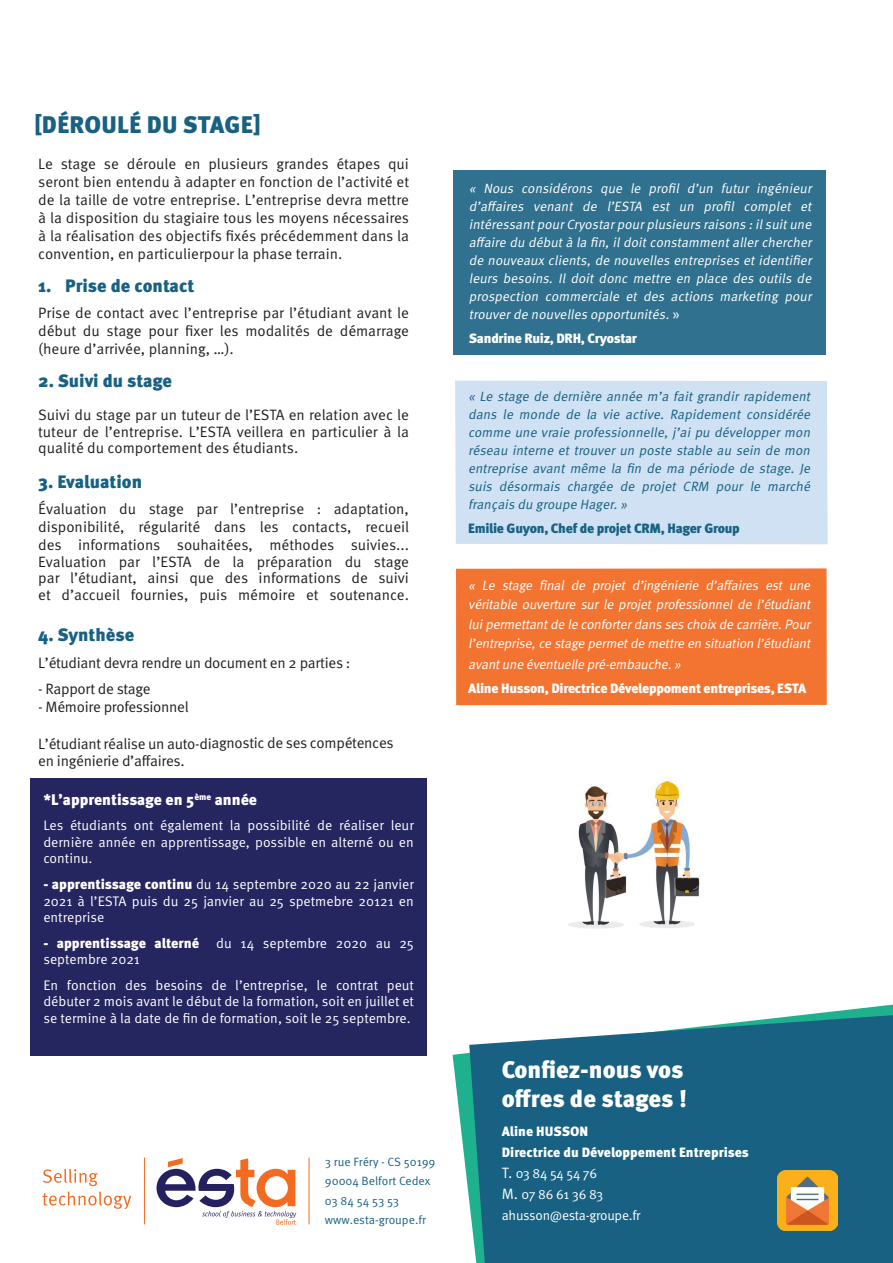
<style>
.page{position:relative;width:893px;height:1263px;background:#fff}
.page>*{position:absolute;margin:0;border:0;box-sizing:border-box;transform-origin:0 0}
.t1{font:900 24px/28.8px "Meta Pro";letter-spacing:-.005em;color:#fff}
.t2{font:900 24px "Meta Pro";letter-spacing:.01em;color:#186182}
.t3{font:900 18px "Meta Pro";color:#186182}
.t4{font:900 15.45px "Meta Pro";color:#fff}
.t5{font:15px/18px "Meta Pro";letter-spacing:-.005em;color:#231f20;text-align:justify}
.t6{font:13.95px/16.6px "Meta Pro";color:#fff;text-align:justify}
.t7{font:italic 13.5px/18px "Meta Pro";color:#fff;text-align:justify}
.t8{font:italic 13.5px/18px "Meta Pro";color:#186182;text-align:justify}
.t9{font:900 13.5px "Meta Pro";letter-spacing:-.02em;color:#fff}
.t10{font:900 13.5px "Meta Pro";color:#fff}
.t11{font:13.5px "Meta Pro";letter-spacing:-.02em;color:#fff}
.t12{font:900 13.5px "Meta Pro";letter-spacing:-.02em;color:#186182}
.t13{font:12px "Meta Pro";color:#186182}
.s1{font-weight:900}
.s2{font-style:normal;font-size:15px}
.s3{font-size:15px}
</style>
<div class="page">
<svg style="left:453px;top:1005px;width:440px;height:194px"></svg>
<svg style="left:43px;top:1169px;width:88px;height:40px"></svg>
<hr style="left:144px;top:1158px;width:1px;height:66px;background:#f36a21">
<hr style="left:309px;top:1158px;width:1px;height:66px;background:#f36a21">
<svg style="left:469px;top:1015px;width:424px;height:248px;background:#256b89"></svg>
<img style="left:778px;top:1170px;width:60px;height:60px">
<svg style="left:157px;top:1158px;width:139px;height:67px"></svg>
<div style="left:455px;top:381px;width:373px;height:163px;background:#cfe1f3"></div>
<div style="left:456px;top:568px;width:371px;height:137px;background:#f37430"></div>
<div style="left:454px;top:170px;width:372px;height:184px;background:#2f718e"></div>
<img style="left:568px;top:777px;width:132px;height:152px">
<div style="left:31px;top:778px;width:396px;height:278px;background:#252560"></div>
<p class="t2" style="left:34px;top:109px;width:228px">[DÉROULÉ DU STAGE]</p>
<p class="t5" style="left:38px;top:155px;width:372px">Le stage se déroule en plusieurs grandes étapes qui seront bien entendu à adapter en fonction de l’activité et de la taille de votre entreprise. L’entreprise devra mettre à la disposition du stagiaire tous les moyens nécessaires à la réalisation des objectifs fixés précédemment dans la convention, en particulierpour la phase terrain.</p>
<p class="t3" style="left:38px;top:274px;width:158px">1. Prise de contact</p>
<p class="t5" style="left:38px;top:304px;width:372px">Prise de contact avec l’entreprise par l’étudiant avant le début du stage pour fixer les modalités de démarrage (heure d’arrivée, planning, …).</p>
<p class="t3" style="left:38px;top:369px;width:135px">2. Suivi du stage</p>
<p class="t5" style="left:38px;top:407px;width:372px;line-height:16.5px">Suivi du stage par un tuteur de l’ESTA en relation avec le tuteur de l’entreprise. L’ESTA veillera en particulier à la qualité du comportement des étudiants.</p>
<p class="t3" style="left:38px;top:470px;width:105px">3. Evaluation</p>
<p class="t5" style="left:38px;top:500px;width:372px">Évaluation du stage par l’entreprise : adaptation, disponibilité, régularité dans les contacts, recueil des informations souhaitées, méthodes suivies...</p>
<p class="t5" style="left:38px;top:554px;width:372px;line-height:16.5px">Evaluation par l’ESTA de la préparation du stage par l’étudiant, ainsi que des informations de suivi et d’accueil fournies, puis mémoire et soutenance.</p>
<p class="t3" style="left:38px;top:624px;width:98px">4. Synthèse</p>
<p class="t5" style="left:38px;top:654px;width:314px">L’étudiant devra rendre un document en 2 parties :</p>
<p class="t5" style="left:38px;top:680px;width:114px">- Rapport de stage</p>
<p class="t5" style="left:38px;top:698px;width:152px">- Mémoire professionnel</p>
<p class="t5" style="left:38px;top:735px;width:357px">L’étudiant réalise un auto-diagnostic de ses compétences en ingénierie d’affaires.</p>
<p class="t4" style="left:43px;top:790px;width:215px">*L’apprentissage en 5<sup>ème</sup> année</p>
<p class="t6" style="left:43px;top:817px;width:372px">Les étudiants ont également la possibilité de réaliser leur dernière année en apprentissage, possible en alterné ou en continu.</p>
<p class="t6" style="left:43px;top:876px;width:372px"><span class="s1">- apprentissage continu</span> du 14 septembre 2020 au 22 janvier 2021 à l’ESTA puis du 25 janvier au 25 spetmebre 20121 en entreprise</p>
<p class="t6" style="left:43px;top:935px;width:372px"><span class="s1">- apprentissage alterné</span> du 14 septembre 2020 au 25 septembre 2021</p>
<p class="t6" style="left:43px;top:977px;width:372px">En fonction des besoins de l’entreprise, le contrat peut débuter 2 mois avant le début de la formation, soit en juillet et se termine à la date de fin de formation, soit le 25 septembre.</p>
<p class="t13" style="left:325px;top:1154px;width:112px">3 rue Fréry - CS 50199</p>
<p class="t13" style="left:325px;top:1173px;width:107px">90004 Belfort Cedex</p>
<p class="t13" style="left:325px;top:1193px;width:76px">03 84 54 53 53</p>
<p class="t13" style="left:325px;top:1212px;width:103px">www.esta-groupe.fr</p>
<p class="t7" style="left:469px;top:180px;width:347px">« Nous considérons que le profil d’un futur ingénieur d’affaires venant de l’ESTA est un profil complet et intéressantpourCryostarpourplusieurs raisons :ilsuitune affaire du débutà la fin,ildoitconstammentallerchercher de nouveauxclients, de nouvelles entreprises etidentifier leurs besoins. Il doit donc mettre en place des outils de prospection commerciale et des actions marketing pour trouverde nouvelles opportunités.<span class="s2">»</span></p>
<p class="t9" style="left:469px;top:330px;width:170px">Sandrine Ruiz, DRH, Cryostar</p>
<p class="t8" style="left:468px;top:388px;width:347px">« Le stage de dernière année m’a fait grandir rapidement dans le monde de la vie active. Rapidement considérée comme une vraie professionnelle, j’ai pu développer mon réseau interne et trouver un poste stable au sein de mon entreprise avant même la fin de ma période de stage. Je suis désormais chargée de projet CRM pour le marché français du groupe Hager.»</p>
<p class="t12" style="left:468px;top:520px;width:273px">Emilie Guyon, Chef de projet CRM, Hager Group</p>
<p class="t7" style="left:468px;top:576px;width:347px;line-height:19.5px">« Le stage final de projet d’ingénierie d’affaires est une véritable ouverture sur le projet professionnel de l’étudiant luipermettantde le conforterdansseschoixde carrière.Pour l’entreprise,ce stage permetde mettre en situation l’étudiant</p>
<p class="t7" style="left:468px;top:656px;width:217px">avantune éventuelle pré-embauche.»</p>
<p class="t9" style="left:468px;top:680px;width:339px">Aline Husson, Directrice Déveleppoment entreprises, ESTA</p>
<p class="t1" style="left:502px;top:1056px;width:187px">Confiez-nous vos offres de stages !</p>
<p class="t10" style="left:502px;top:1123px;width:88px">Aline HUSSON</p>
<p class="t10" style="left:502px;top:1144px;width:249px">Directrice du Développement Entreprises</p>
<p class="t11" style="left:502px;top:1165px;width:97px"><span class="s3">T.</span> 03 84 54 54 76</p>
<p class="t11" style="left:502px;top:1186px;width:103px"><span class="s3">M.</span> 07 86 61 36 83</p>
<p class="t11" style="left:502px;top:1207px;width:140px">ahusson@esta-groupe.fr</p>
</div>
